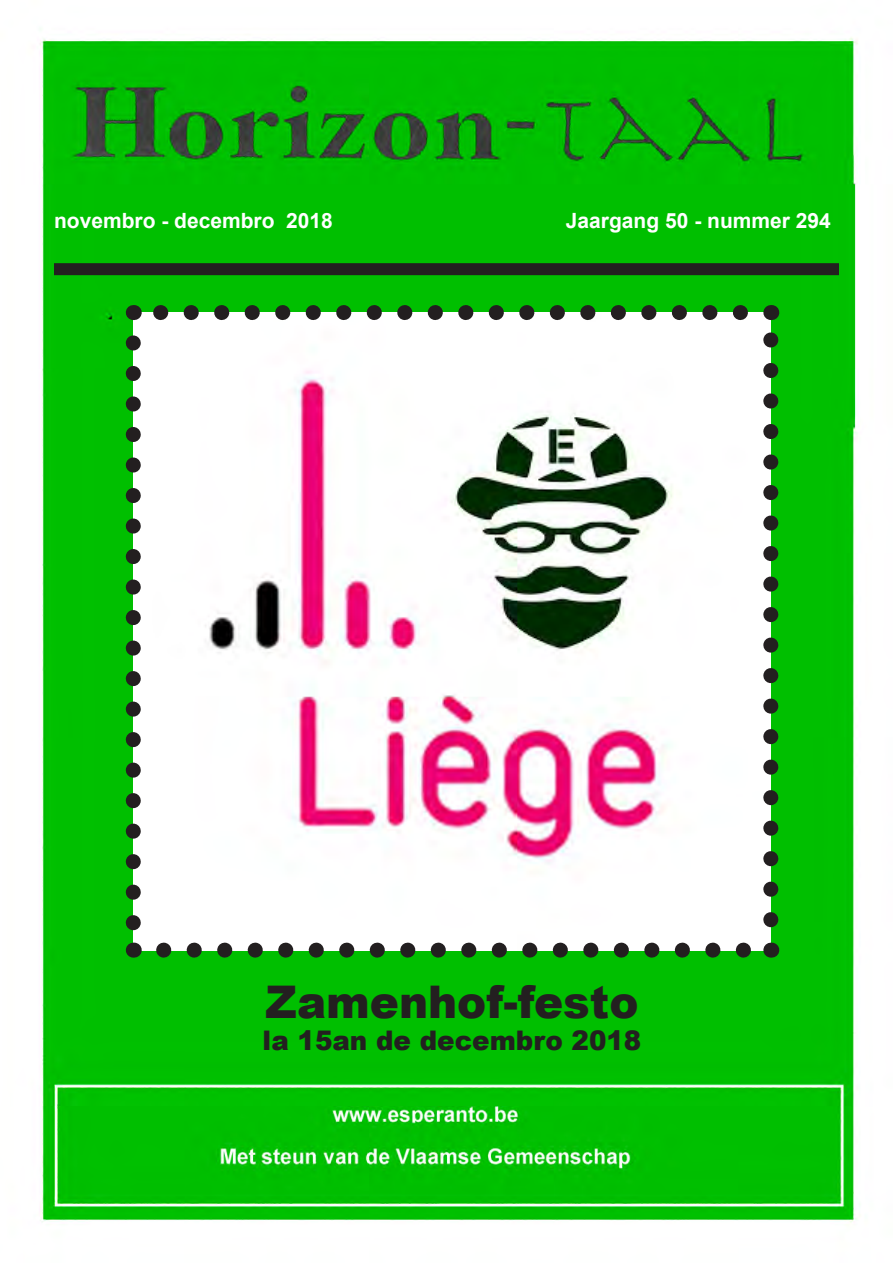
<style>
.page{position:relative;width:893px;height:1263px;background:#fff}
.page>*{position:absolute;margin:0;border:0;box-sizing:border-box;transform-origin:0 0}
.t1{font:900 45px "Arial";color:#231f20}
.t2{font:900 27px "Arial";color:#231f20}
.t3{font:700 21px "Arial";color:#fff}
</style>
<div class="page">
<img style="left:40px;top:37px;width:818px;height:1186px">
<div style="left:54px;top:263px;width:785px;height:12px;background:#231f20"></div>
<img style="left:133px;top:313px;width:638px;height:637px">
<svg style="left:126px;top:343px;width:15px;height:592px"></svg>
<svg style="left:164px;top:943px;width:592px;height:15px"></svg>
<svg style="left:763px;top:328px;width:15px;height:592px"></svg>
<svg style="left:148px;top:305px;width:592px;height:15px"></svg>
<svg style="left:133px;top:943px;width:1px;height:15px"></svg>
<svg style="left:771px;top:943px;width:1px;height:15px"></svg>
<svg style="left:771px;top:305px;width:1px;height:15px"></svg>
<svg style="left:133px;top:305px;width:1px;height:15px"></svg>
<p class="t3" style="left:54px;top:206px;width:280px">novembro - decembro 2018</p>
<p class="t3" style="left:566px;top:206px;width:266px">Jaargang 50 - nummer 294</p>
<p class="t1" style="left:266px;top:969px;width:374px">Zamenhof-festo</p>
<p class="t2" style="left:263px;top:1021px;width:380px">la 15an de decembro 2018</p>
</div>
